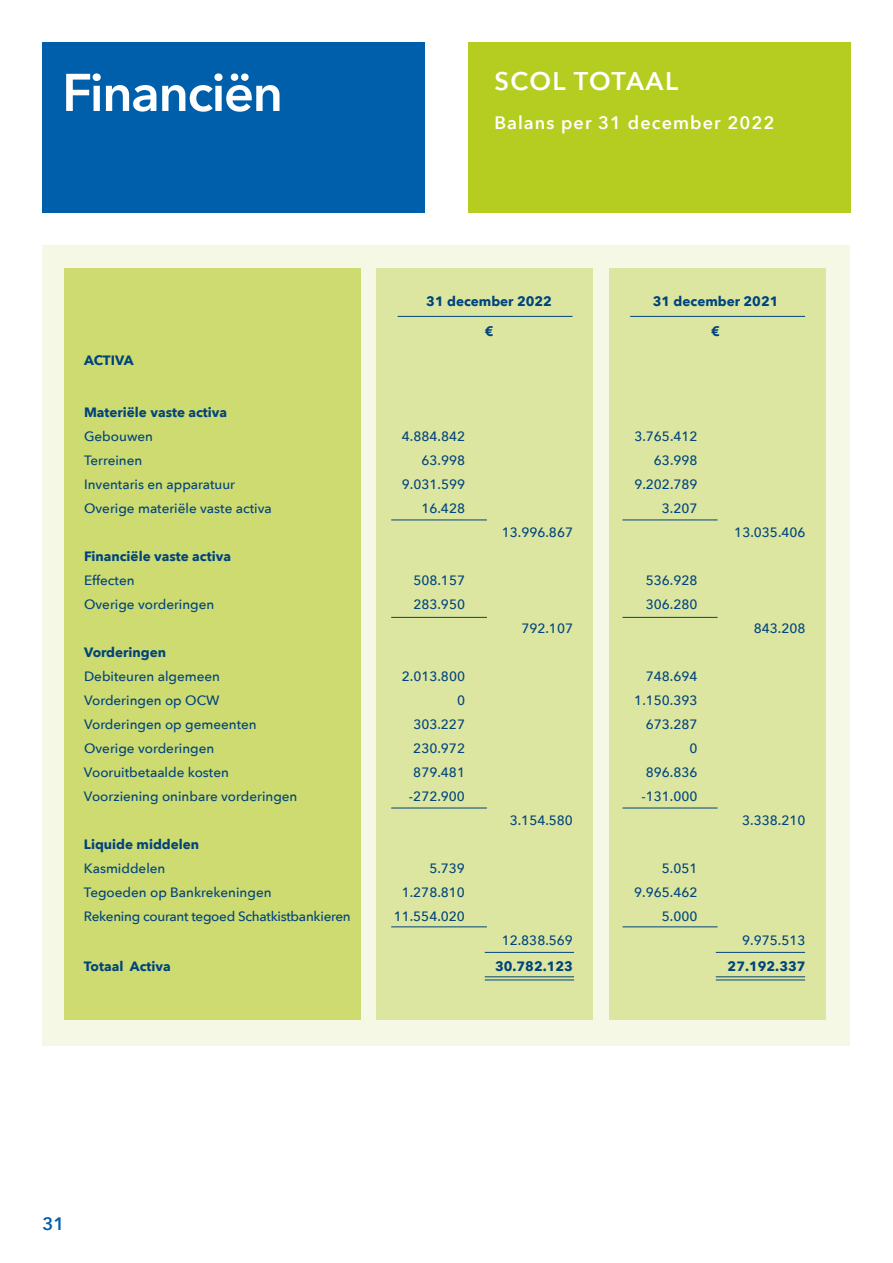
<style>
.page{position:relative;width:893px;height:1263px;background:#fff}
.page>*{position:absolute;margin:0;border:0;box-sizing:border-box;transform-origin:0 0}
.t1{font:600 52.5px "Avenir Next";letter-spacing:-.03em;color:#fff}
.t2{font:600 25.5px "Avenir Next";letter-spacing:.055em;color:#fff}
.t3{font:600 18px "Avenir Next";letter-spacing:.06em;color:#fff}
.t4{font:600 18px "Avenir Next";color:#055da8}
.t5{font:500 13.5px "Avenir Next";color:#00447d}
.t6{font:700 13.5px "Avenir Next";color:#00447d}
.t7{font:500 13.5px "Avenir Next";letter-spacing:-.02em;color:#00447d}
</style>
<div class="page">
<div style="left:43px;top:43px;width:382px;height:170px;background:#005fab"></div>
<div style="left:468px;top:43px;width:382px;height:170px;background:#b4cd20"></div>
<div style="left:43px;top:245px;width:807px;height:801px;background:#f5f8e5"></div>
<div style="left:609px;top:268px;width:217px;height:751px;background:#dce6a0"></div>
<div style="left:376px;top:268px;width:217px;height:751px;background:#dce6a0"></div>
<div style="left:64px;top:268px;width:296px;height:751px;background:#cedb71"></div>
<hr style="left:398px;top:316px;width:175px;height:1px;background:#00447d">
<hr style="left:630px;top:316px;width:175px;height:1px;background:#00447d">
<hr style="left:391px;top:520px;width:96px;height:1px;background:#00447d">
<hr style="left:622px;top:520px;width:96px;height:1px;background:#00447d">
<hr style="left:391px;top:617px;width:96px;height:1px;background:#00447d">
<hr style="left:622px;top:617px;width:96px;height:1px;background:#00447d">
<hr style="left:391px;top:808px;width:96px;height:1px;background:#00447d">
<hr style="left:391px;top:926px;width:96px;height:1px;background:#00447d">
<hr style="left:622px;top:808px;width:96px;height:1px;background:#00447d">
<hr style="left:622px;top:926px;width:96px;height:1px;background:#00447d">
<hr style="left:716px;top:952px;width:89px;height:1px;background:#00447d">
<hr style="left:485px;top:952px;width:89px;height:1px;background:#00447d">
<hr style="left:716px;top:980px;width:89px;height:1px;background:#00447d">
<hr style="left:485px;top:980px;width:89px;height:1px;background:#00447d">
<hr style="left:716px;top:976px;width:89px;height:1px;background:#00447d">
<hr style="left:485px;top:976px;width:89px;height:1px;background:#00447d">
<h1 class="t1" style="left:62px;top:71px;width:222px">Financiën</h1>
<h2 class="t2" style="left:494px;top:71px;width:185px">SCOL TOTAAL</h2>
<h3 class="t3" style="left:494px;top:107px;width:282px">Balans per 31 december 2022</h3>
<p class="t6" style="left:84px;top:352px;width:51px">ACTIVA</p>
<p class="t6" style="left:426px;top:294px;width:127px">31 december 2022</p>
<p class="t6" style="left:653px;top:294px;width:127px">31 december 2021</p>
<p class="t6" style="left:485px;top:324px;width:10px">€</p>
<p class="t6" style="left:711px;top:324px;width:10px">€</p>
<p class="t6" style="left:84px;top:405px;width:145px">Materiële vaste activa</p>
<p class="t5" style="left:84px;top:425px;width:70px">Gebouwen</p>
<p class="t5" style="left:402px;top:425px;width:65px">4.884.842</p>
<p class="t5" style="left:634px;top:425px;width:65px">3.765.412</p>
<p class="t5" style="left:84px;top:455px;width:60px">Terreinen</p>
<p class="t5" style="left:421px;top:455px;width:45px">63.998</p>
<p class="t5" style="left:654px;top:455px;width:45px">63.998</p>
<p class="t5" style="left:84px;top:479px;width:153px">Inventaris en apparatuur</p>
<p class="t5" style="left:402px;top:479px;width:65px">9.031.599</p>
<p class="t5" style="left:634px;top:479px;width:65px">9.202.789</p>
<p class="t5" style="left:84px;top:503px;width:189px">Overige materiële vaste activa</p>
<p class="t5" style="left:421px;top:503px;width:45px">16.428</p>
<p class="t5" style="left:662px;top:503px;width:37px">3.207</p>
<p class="t5" style="left:502px;top:527px;width:73px">13.996.867</p>
<p class="t5" style="left:734px;top:527px;width:73px">13.035.406</p>
<p class="t6" style="left:84px;top:549px;width:148px">Financiële vaste activa</p>
<p class="t5" style="left:84px;top:575px;width:52px">Effecten</p>
<p class="t5" style="left:413px;top:575px;width:53px">508.157</p>
<p class="t5" style="left:646px;top:575px;width:53px">536.928</p>
<p class="t5" style="left:84px;top:599px;width:132px">Overige vorderingen</p>
<p class="t5" style="left:413px;top:599px;width:53px">283.950</p>
<p class="t5" style="left:646px;top:599px;width:53px">306.280</p>
<p class="t5" style="left:521px;top:623px;width:53px">792.107</p>
<p class="t5" style="left:754px;top:623px;width:53px">843.208</p>
<p class="t6" style="left:84px;top:645px;width:84px">Vorderingen</p>
<p class="t5" style="left:84px;top:671px;width:138px">Debiteuren algemeen</p>
<p class="t5" style="left:402px;top:671px;width:65px">2.013.800</p>
<p class="t5" style="left:646px;top:671px;width:53px">748.694</p>
<p class="t5" style="left:84px;top:695px;width:137px">Vorderingen op OCW</p>
<p class="t5" style="left:457px;top:695px;width:10px">0</p>
<p class="t5" style="left:634px;top:695px;width:65px">1.150.393</p>
<p class="t5" style="left:84px;top:719px;width:174px">Vorderingen op gemeenten</p>
<p class="t5" style="left:413px;top:719px;width:53px">303.227</p>
<p class="t5" style="left:646px;top:719px;width:53px">673.287</p>
<p class="t5" style="left:84px;top:743px;width:132px">Overige vorderingen</p>
<p class="t5" style="left:413px;top:743px;width:53px">230.972</p>
<p class="t5" style="left:689px;top:743px;width:10px">0</p>
<p class="t5" style="left:84px;top:767px;width:146px">Vooruitbetaalde kosten</p>
<p class="t5" style="left:413px;top:767px;width:53px">879.481</p>
<p class="t5" style="left:646px;top:767px;width:53px">896.836</p>
<p class="t5" style="left:84px;top:791px;width:215px">Voorziening oninbare vorderingen</p>
<p class="t5" style="left:409px;top:791px;width:58px">-272.900</p>
<p class="t5" style="left:641px;top:791px;width:58px">-131.000</p>
<p class="t5" style="left:510px;top:815px;width:65px">3.154.580</p>
<p class="t5" style="left:742px;top:815px;width:65px">3.338.210</p>
<p class="t6" style="left:84px;top:837px;width:117px">Liquide middelen</p>
<p class="t5" style="left:84px;top:857px;width:83px">Kasmiddelen</p>
<p class="t5" style="left:429px;top:857px;width:37px">5.739</p>
<p class="t5" style="left:662px;top:857px;width:37px">5.051</p>
<p class="t5" style="left:84px;top:887px;width:189px">Tegoeden op Bankrekeningen</p>
<p class="t5" style="left:402px;top:887px;width:65px">1.278.810</p>
<p class="t5" style="left:634px;top:887px;width:65px">9.965.462</p>
<p class="t7" style="left:84px;top:911px;width:268px">Rekening courant tegoed Schatkistbankieren</p>
<p class="t5" style="left:394px;top:911px;width:73px">11.554.020</p>
<p class="t5" style="left:662px;top:911px;width:37px">5.000</p>
<p class="t5" style="left:502px;top:935px;width:73px">12.838.569</p>
<p class="t5" style="left:742px;top:935px;width:65px">9.975.513</p>
<p class="t6" style="left:84px;top:958px;width:88px">Totaal Activa</p>
<p class="t6" style="left:495px;top:958px;width:79px">30.782.123</p>
<p class="t6" style="left:728px;top:958px;width:79px">27.192.337</p>
<h3 class="t4" style="left:43px;top:1216px;width:23px">31</h3>
</div>
